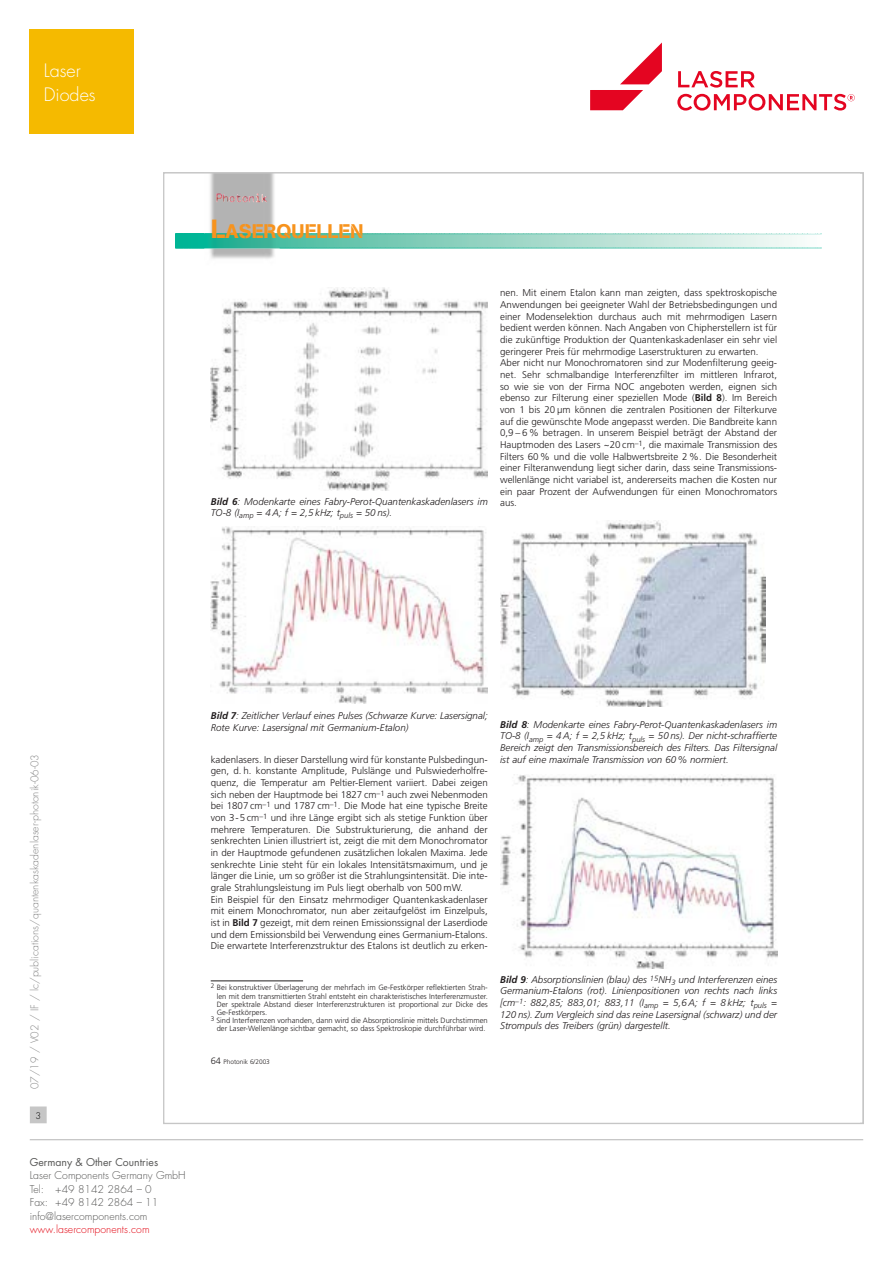
<style>
.page{position:relative;width:893px;height:1263px;background:#fff}
.page>*{position:absolute;margin:0;border:0;box-sizing:border-box;transform-origin:0 0}
.t1{font:19.5px "AG Book Stencil";color:#f7931d}
.t2{font:300 18px/24px "Futura Std";color:#fff}
.t3{font:300 10.5px/13.5px "Futura Std";color:#575756}
.t4{font:300 10.5px "Futura Std";color:#878787}
.t5{font:300 10.5px "Futura Std";color:#e30613}
.t6{font:10.5px "Futura Std";color:#575756}
.t7{font:300 9.75px/11.7px "Frutiger";color:#231f20}
.t8{font:italic 300 9.75px/11.7px "Frutiger";color:#231f20}
.t9{font:300 9px "Futura Std";color:#000}
.t10{font:300 7.65px "Frutiger";color:#231f20}
.t11{font:300 6.45px "Frutiger";color:#231f20}
.s1{font-size:26.1px}
.s2{font-weight:700}
.s3{font-size:9.3px}
</style>
<div class="page">
<hr style="left:30px;top:1139px;width:833px;height:1px;background:#c6c6c6">
<div style="left:31px;top:1107px;width:15px;height:16px;background:#c6c6c6"></div>
<div style="left:30px;top:1106px;width:17px;height:17px;border:1px solid #c6c6c6"></div>
<svg style="left:677px;top:71px;width:178px;height:40px"></svg>
<svg style="left:590px;top:43px;width:72px;height:67px"></svg>
<img style="left:204px;top:174px;width:76px;height:85px">
<svg style="left:175px;top:233px;width:647px;height:15px;background:#99d8c8"></svg>
<img style="left:204px;top:233px;width:76px;height:15px">
<img style="left:216px;top:193px;width:51px;height:9px">
<img style="left:211px;top:288px;width:277px;height:203px">
<img style="left:211px;top:526px;width:277px;height:177px">
<hr style="left:211px;top:980px;width:92px;height:1px;background:#231f20">
<img style="left:500px;top:520px;width:265px;height:187px">
<img style="left:500px;top:775px;width:277px;height:194px">
<div style="left:30px;top:30px;width:104px;height:104px;background:#f5ba00"></div>
<h2 class="t2" style="left:44px;top:59px;width:53px">Laser<br>Diodes</h2>
<h1 class="t1" style="left:211px;top:220px;width:154px"><span class="s1">L</span>ASERQUELLEN</h1>
<p class="t8" style="left:211px;top:495px;width:279px"><span class="s2">Bild 6</span>: Modenkarte eines Fabry-Perot-Quantenkaskadenlasers im<br>TO-8 (I<sub>amp</sub> = 4 A; f = 2,5 kHz; t<sub>puls</sub> = 50 ns).</p>
<p class="t7" style="left:500px;top:287px;width:279px">nen. Mit einem Etalon kann man zeigten, dass spektroskopische Anwendungen bei geeigneter Wahl der Betriebsbedingungen und einer Modenselektion durchaus auch mit mehrmodigen Lasern bedient werden können. Nach Angaben von Chipherstellern ist für die zukünftige Produktion der Quantenkaskadenlaser ein sehr viel geringerer Preis für mehrmodige Laserstrukturen zu erwarten.<br>Aber nicht nur Monochromatoren sind zur Modenfilterung geeig&shy;net. Sehr schmalbandige Interferenzfilter im mittleren Infrarot, so wie sie von der Firma NOC angeboten werden, eignen sich ebenso zur Filterung einer speziellen Mode (<span class="s2">Bild 8</span>). Im Bereich von 1 bis 20 µm können die zentralen Positionen der Filterkurve auf die gewünschte Mode angepasst werden. Die Bandbreite kann 0,9 – 6 % betragen. In unserem Beispiel beträgt der Abstand der Hauptmoden des Lasers ~20 cm<sup>–1</sup>, die maximale Transmission des Filters 60 % und die volle Halbwertsbreite 2 %. Die Besonderheit einer Filteranwendung liegt sicher darin, dass seine Transmissions&shy;wellenlänge nicht variabel ist, andererseits machen die Kosten nur ein paar Prozent der Aufwendungen für einen Monochromators aus.</p>
<p class="t4" style="left:28px;top:1089px;width:336px;rotate:-90deg">07/19 / V02 / IF / lc/publications/quantenkaskadenlaser-photonik-06-03</p>
<p class="t9" style="left:35px;top:1110px;width:7px">3</p>
<p class="t6" style="left:30px;top:1155px;width:130px">Germany &amp; Other Countries</p>
<p class="t3" style="left:30px;top:1169px;width:157px">Laser Components Germany GmbH<br>Tel: +49 8142 2864 – 0<br>Fax: +49 8142 2864 – 11 info@lasercomponents.com</p>
<p class="t5" style="left:30px;top:1223px;width:121px">www.lasercomponents.com</p>
<p class="t8" style="left:211px;top:710px;width:279px"><span class="s2">Bild 7</span>: Zeitlicher Verlauf eines Pulses (Schwarze Kurve: Lasersignal;<br>Rote Kurve: Lasersignal mit Germanium-Etalon)</p>
<p class="t7" style="left:211px;top:754px;width:279px">kadenlasers. In dieser Darstellung wird für konstante Pulsbedingun&shy;gen, d. h. konstante Amplitude, Pulslänge und Pulswiederholfre&shy;quenz, die Temperatur am Peltier-Element variiert. Dabei zeigen sich neben der Hauptmode bei 1827 cm<sup>–1</sup> auch zwei Nebenmoden bei 1807 cm<sup>–1</sup> und 1787 cm<sup>–1</sup>. Die Mode hat eine typische Breite von 3-5 cm<sup>–1</sup> und ihre Länge ergibt sich als stetige Funktion über mehrere Temperaturen. Die Substrukturierung, die anhand der senkrechten Linien illustriert ist, zeigt die mit dem Monochromator in der Hauptmode gefundenen zusätzlichen lokalen Maxima. Jede senkrechte Linie steht für ein lokales Intensitätsmaximum, und je länger die Linie, um so größer ist die Strahlungsintensität. Die inte&shy;grale Strahlungsleistung im Puls liegt oberhalb von 500 mW.<br>Ein Beispiel für den Einsatz mehrmodiger Quantenkaskadenlaser mit einem Monochromator, nun aber zeitaufgelöst im Einzelpuls, ist in <span class="s2">Bild 7</span> gezeigt, mit dem reinen Emissionssignal der Laserdiode und dem Emissionsbild bei Verwendung eines Germanium-Etalons.<br>Die erwartete Interferenzstruktur des Etalons ist deutlich zu erken-</p>
<p class="t10" style="left:211px;top:983px;width:279px"><sup>2</sup> Bei konstruktiver Überlagerung der mehrfach im Ge-Festkörper reflektierten Strah-</p>
<p class="t10" style="left:217px;top:991px;width:273px">len mit dem transmittierten Strahl entsteht ein charakteristisches Interferenzmuster.</p>
<p class="t10" style="left:217px;top:1000px;width:273px">Der spektrale Abstand dieser Interferenzstrukturen ist proportional zur Dicke des</p>
<p class="t10" style="left:217px;top:1008px;width:52px">Ge-Festkörpers.</p>
<p class="t10" style="left:211px;top:1016px;width:279px"><sup>3</sup> Sind Interferenzen vorhanden, dann wird die Absorptionslinie mittels Durchstimmen</p>
<p class="t10" style="left:217px;top:1024px;width:270px">der Laser-Wellenlänge sichtbar gemacht, so dass Spektroskopie durchführbar wird.</p>
<p class="t11" style="left:211px;top:1058px;width:61px"><span class="s3">64</span> Photonik 6/2003</p>
<p class="t8" style="left:500px;top:719px;width:279px;text-align:justify"><span class="s2">Bild 8</span>: Modenkarte eines Fabry-Perot-Quantenkaskadenlasers im TO-8 (I<sub>amp</sub> = 4 A; f = 2,5 kHz; t<sub>puls</sub> = 50 ns). Der nicht-schraffierte Bereich zeigt den Transmissionsbereich des Filters. Das Filtersignal ist auf eine maximale Transmission von 60 % normiert.</p>
<p class="t8" style="left:500px;top:974px;width:279px;text-align:justify"><span class="s2">Bild 9</span>: Absorptionslinien (blau) des <sup>15</sup>NH<sub>3</sub> und Interferenzen eines Germanium-Etalons (rot). Linienpositionen von rechts nach links [cm<sup>–1</sup>: 882,85; 883,01; 883,11 (I<sub>amp</sub> = 5,6 A; f = 8 kHz; t<sub>puls</sub> = 120 ns). Zum Vergleich sind das reine Lasersignal (schwarz) und der Strompuls des Treibers (grün) dargestellt.</p>
</div>
